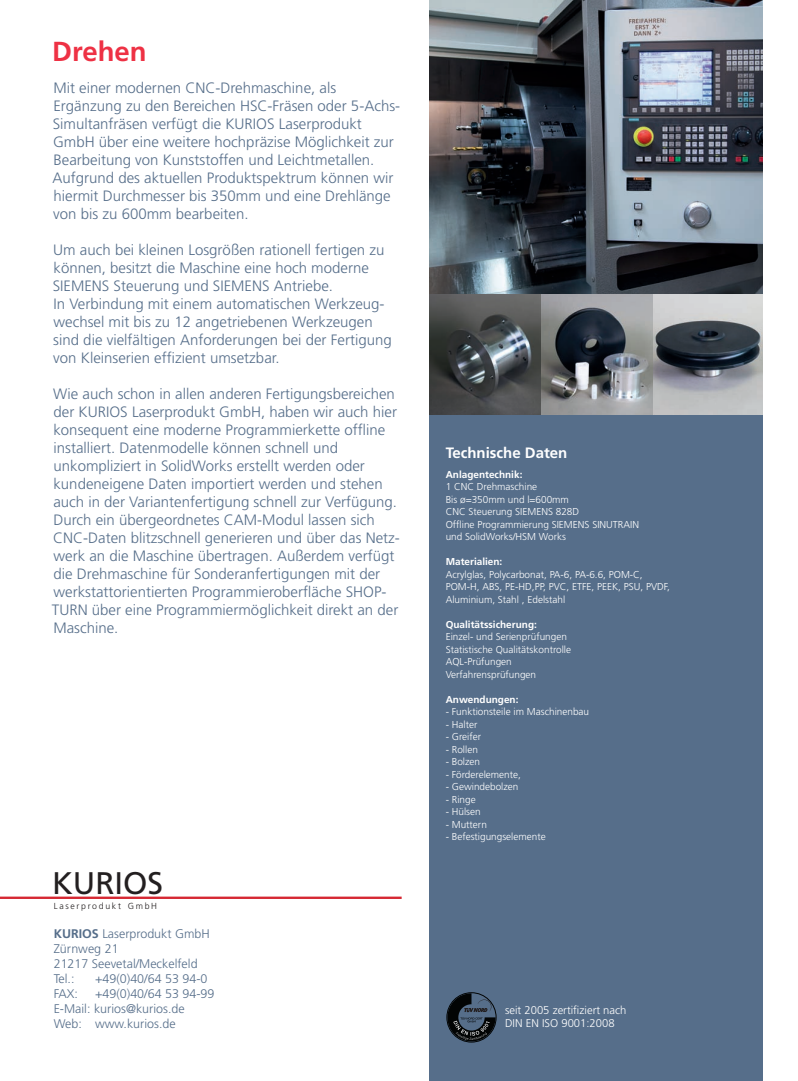
<style>
.page{position:relative;width:798px;height:1081px;background:#fff}
.page>*{position:absolute;margin:0;border:0;box-sizing:border-box;transform-origin:0 0}
.t1{font:31.25px "Frutiger";color:#231f20}
.t2{font:700 27.5px "Frutiger";color:#ee3144}
.t3{font:300 15px/18px "Frutiger";color:#566e8a}
.t4{font:700 15px "Frutiger";color:#fff}
.t5{font:300 12.5px/15px "Frutiger";color:#566e8a}
.t6{font:300 11.25px/13.5px "Frutiger";color:#fff}
.t7{font:300 10px/12.5px "Frutiger";color:#fff}
.t8{font:700 10px "Frutiger";color:#fff}
.t9{font:300 8.75px "Frutiger";color:#231f20}
.s1{font-weight:700}
</style>
<div class="page">
<div style="left:429px;top:413px;width:333px;height:668px;background:#566e8a"></div>
<hr style="left:0;top:896px;width:401px;height:3px;background:#d62833">
<svg style="left:447px;top:993px;width:48px;height:48px"></svg>
<img style="left:429px;top:0;width:333px;height:415px">
<h2 class="t2" style="left:52px;top:35px;width:96px">Drehen</h2>
<p class="t3" style="left:52px;top:79px;width:349px">Mit einer modernen CNC-Drehmaschine, als Ergänzung zu den Bereichen HSC-Fräsen oder 5-Achs-Simultanfräsen verfügt die KURIOS Laserprodukt GmbH über eine weitere hochpräzise Möglichkeit zur Bearbeitung von Kunststoffen und Leichtmetallen.<br>Aufgrund des aktuellen Produktspektrum können wir hiermit Durchmesser bis 350mm und eine Drehlänge von bis zu 600mm bearbeiten.</p>
<p class="t3" style="left:53px;top:241px;width:340px">Um auch bei kleinen Losgrößen rationell fertigen zu können, besitzt die Maschine eine hoch moderne SIEMENS Steuerung und SIEMENS Antriebe.<br>In Verbindung mit einem automatischen Werkzeug&shy;wechsel mit bis zu 12 angetriebenen Werkzeugen sind die vielfältigen Anforderungen bei der Fertigung von Kleinserien effizient umsetzbar.</p>
<p class="t3" style="left:52px;top:385px;width:349px">Wie auch schon in allen anderen Fertigungsbereichen der KURIOS Laserprodukt GmbH, haben wir auch hier konsequent eine moderne Programmierkette offline installiert. Datenmodelle können schnell und unkompliziert in SolidWorks erstellt werden oder kundeneigene Daten importiert werden und stehen auch in der Variantenfertigung schnell zur Verfügung.<br>Durch ein übergeordnetes CAM-Modul lassen sich CNC-Daten blitzschnell generieren und über das Netz&shy;werk an die Maschine übertragen. Außerdem verfügt die Drehmaschine für Sonderanfertigungen mit der werkstattorientierten Programmieroberfläche SHOP-TURN über eine Programmiermöglichkeit direkt an der Maschine.</p>
<h1 class="t1" style="left:52px;top:864px;width:113px">KURIOS</h1>
<p class="t9" style="left:54px;top:901px;width:105px">L a s e r p r o d u k t G m b H</p>
<p class="t5" style="left:54px;top:926px;width:158px"><span class="s1">KURIOS</span> Laserprodukt GmbH<br>Zürnweg 21<br>21217 Seevetal/Meckelfeld<br>Tel.:</p>
<p class="t5" style="left:95px;top:971px;width:114px">+49(0)40/64 53 94-0</p>
<p class="t5" style="left:54px;top:986px;width:162px;text-indent:41px">+49(0)40/64 53 94-99<br>E-Mail: kurios@kurios.de<br>Web: www.kurios.de</p>
<p class="t5" style="left:54px;top:986px;width:26px">FAX:</p>
<p class="t4" style="left:445px;top:444px;width:123px">Technische Daten</p>
<p class="t8" style="left:445px;top:468px;width:78px">Anlagentechnik:</p>
<p class="t7" style="left:445px;top:480px;width:195px">1 CNC Drehmaschine<br>Bis ø=350mm und l=600mm<br>CNC Steuerung SIEMENS 828D<br>Offline Programmierung SIEMENS SINUTRAIN und SolidWorks/HSM Works</p>
<p class="t8" style="left:445px;top:556px;width:58px">Materialien:</p>
<p class="t7" style="left:445px;top:568px;width:225px">Acrylglas, Polycarbonat, PA-6, PA-6.6, POM-C,<br>POM-H, ABS, PE-HD,PP, PVC, ETFE, PEEK, PSU, PVDF,<br>Aluminium, Stahl , Edelstahl</p>
<p class="t8" style="left:445px;top:618px;width:93px">Qualitätssicherung:</p>
<p class="t7" style="left:445px;top:630px;width:127px">Einzel- und Serienprüfungen<br>Statistische Qualitätskontrolle<br>AQL-Prüfungen<br>Verfahrensprüfungen</p>
<p class="t8" style="left:445px;top:693px;width:74px">Anwendungen:</p>
<p class="t7" style="left:445px;top:705px;width:145px">- Funktionsteile im Maschinenbau</p>
<p class="t7" style="left:445px;top:718px;width:33px">- Halter</p>
<p class="t7" style="left:445px;top:730px;width:37px">- Greifer</p>
<p class="t7" style="left:445px;top:743px;width:34px">- Rollen</p>
<p class="t7" style="left:445px;top:755px;width:36px">- Bolzen</p>
<p class="t7" style="left:445px;top:768px;width:77px">- Förderelemente,</p>
<p class="t7" style="left:445px;top:780px;width:74px">- Gewindebolzen</p>
<p class="t7" style="left:445px;top:793px;width:32px">- Ringe</p>
<p class="t7" style="left:445px;top:805px;width:37px">- Hülsen</p>
<p class="t7" style="left:445px;top:818px;width:43px">- Muttern</p>
<p class="t7" style="left:445px;top:830px;width:102px">- Befestigungselemente</p>
<p class="t6" style="left:505px;top:1003px;width:123px">seit 2005 zertifiziert nach<br>DIN EN ISO 9001:2008</p>
</div>
